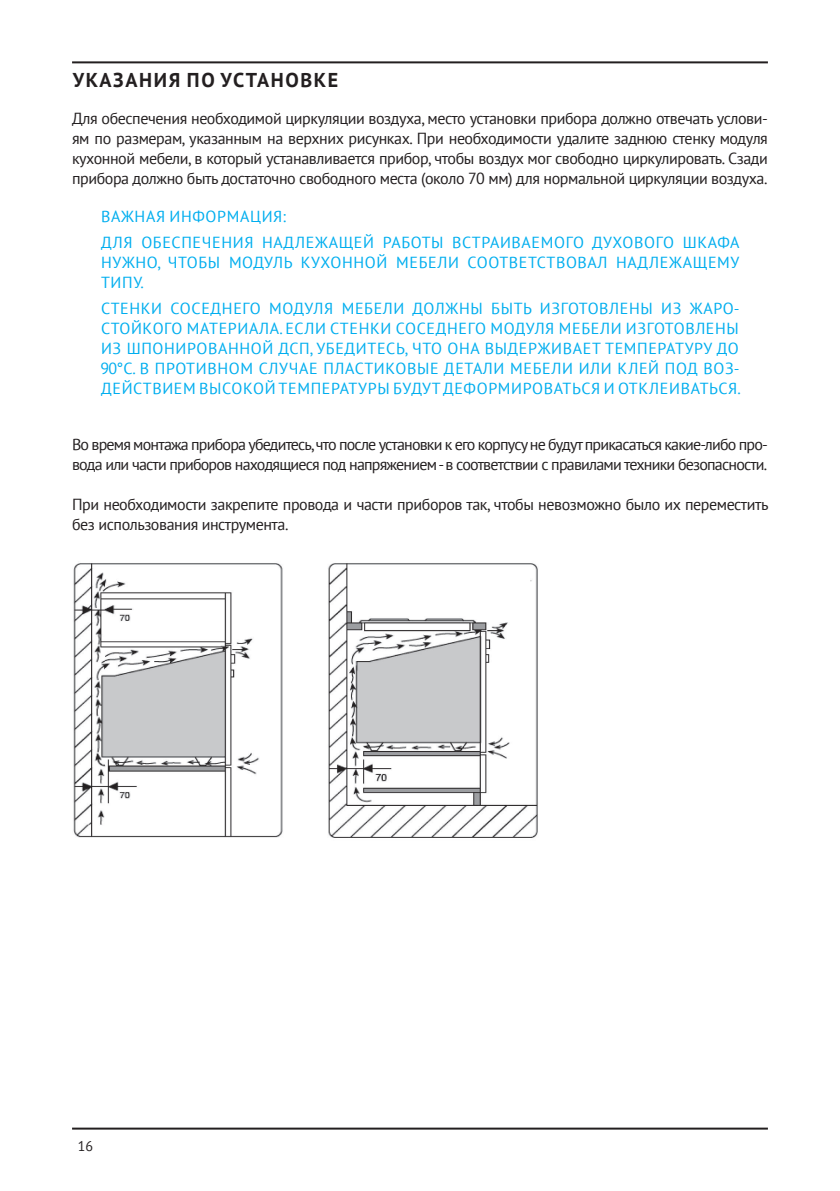
<style>
.page{position:relative;width:840px;height:1191px;background:#fff}
.page>*{position:absolute;margin:0;border:0;box-sizing:border-box;transform-origin:0 0}
.t1{font:700 20px "PT Sans";letter-spacing:.08em;color:#231f20}
.t2{font:16px/20px "PT Sans";letter-spacing:-.025em;color:#231f20;text-align:justify}
.t3{font:16px/20px "PT Sans";letter-spacing:.04em;color:#00aeef}
.t4{font:16px/20px "PT Sans";letter-spacing:-.05em;color:#231f20}
.t5{font:14px "PT Sans";color:#231f20}
</style>
<div class="page">
<hr style="left:72px;top:61px;width:695px;height:2px;background:#231f20">
<hr style="left:72px;top:1127px;width:695px;height:2px;background:#231f20">
<img style="left:73px;top:563px;width:465px;height:275px">
<p class="t1" style="left:73px;top:67px;width:14px">Ука</p>
<p class="t1" style="left:113px;top:67px;width:27px">зани</p>
<p class="t1" style="left:168px;top:67px;width:103px">я по устано</p>
<p class="t1" style="left:300px;top:67px;width:26px">вке</p>
<p class="t2" style="left:72px;top:108px;width:697px">Для обеспечения необходимой циркуляции воздуха, место установки прибора должно отвечать услови&shy;ям по размерам, указанным на верхних рисунках. При необходимости удалите заднюю стенку модуля кухонной мебели, в который устанавливается прибор, чтобы воздух мог свободно циркулировать. Сзади прибора должно быть достаточно свободного места (около 70 мм) для нормальной циркуляции воздуха.</p>
<p class="t3" style="left:101px;top:206px;width:22px">ВАЖНАЯ</p>
<p class="t3" style="left:169px;top:206px;width:13px">ИНФОРМАЦИЯ</p>
<p class="t3" style="left:101px;top:204px;width:639px;line-height:25.6px;text-indent:181px">:<br>Для обесп ечения надлежащей работы встраиваемого духового шкафа</p>
<p class="t3" style="left:101px;top:252px;width:639px">нужно, чтобы модуль кухонной мебели соответствовал надлежащему типу.</p>
<p class="t3" style="left:100px;top:298px;width:641px;text-align:justify">Стенки соседнего модуля мебели должны быть изготовлены из жаро&shy;стойкого материала. Если стенки соседнего модуля мебели изготовлены из шп онированной ДСП, убедитесь, что она выдерживает темп ературу до 90°С. В п ротивном случае пластиковые детали мебели или клей п од воз&shy;действием высокой темп ературы будут деформироваться и отклеиваться.</p>
<p class="t4" style="left:72px;top:434px;width:697px">Во время монтажа прибора убедитесь, что после установки к его корпусу не будут прикасаться какие-либо про&shy;вода или части приборов находящиеся под напряжением - в соответствии с правилами техники безопасности.</p>
<p class="t2" style="left:72px;top:494px;width:697px">При необходимости закрепите провода и части приборов так, чтобы невозможно было их переместить без использования инструмента.</p>
<p class="t5" style="left:78px;top:1136px;width:17px">16</p>
</div>
